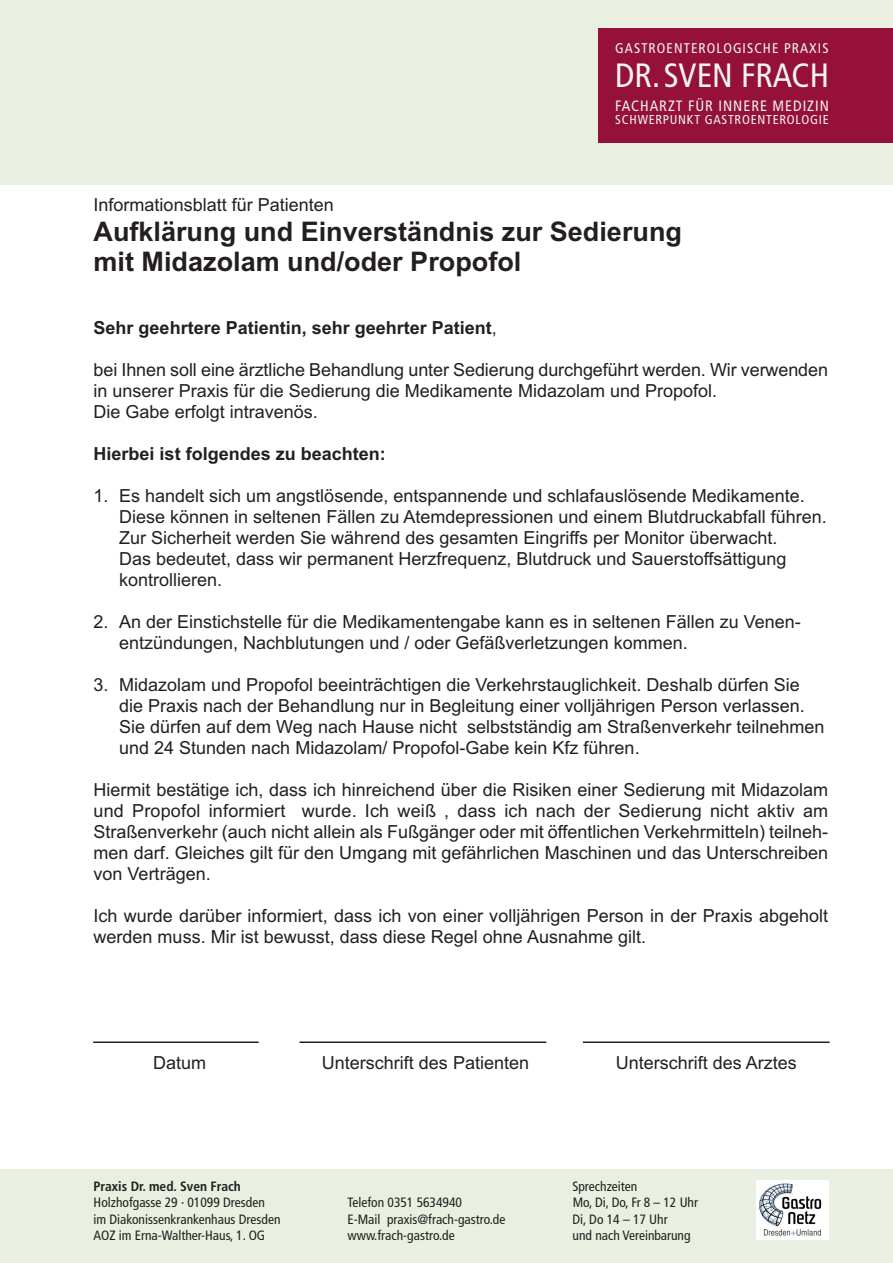
<style>
.page{position:relative;width:893px;height:1263px;background:#fff}
.page>*{position:absolute;margin:0;border:0;box-sizing:border-box;transform-origin:0 0}
.t1{font:condensed 33.75px "Frutiger";color:#f1f5eb}
.t2{font:700 27px/30px "Arial";color:#231f20}
.t3{font:18px/21px "Arial";color:#231f20}
.t4{font:700 18px "Arial";color:#231f20}
.t5{font:condensed 15px "Frutiger";letter-spacing:.065em;color:#f1f5eb}
.t6{font:condensed 14.1px "Frutiger";letter-spacing:.075em;color:#f1f5eb}
.t7{font:condensed 13.5px "Frutiger";color:#231f20}
.t8{font:700 condensed 13.5px "Frutiger";color:#231f20}
.t9{font:condensed 12.9px "Frutiger";letter-spacing:.06em;color:#f1f5eb}
.s1{font-weight:400}
</style>
<div class="page">
<div style="left:0;top:1170px;width:892px;height:93px;background:#e9efe1"></div>
<img style="left:756px;top:1182px;width:72px;height:58px">
<div style="left:0;top:0;width:892px;height:184px;background:#e9efe1"></div>
<div style="left:598px;top:29px;width:294px;height:114px;background:#95103b"></div>
<hr style="left:93px;top:1042px;width:166px;height:1px;background:#231f20">
<hr style="left:299px;top:1042px;width:247px;height:1px;background:#231f20">
<hr style="left:583px;top:1042px;width:246px;height:1px;background:#231f20">
<p class="t6" style="left:615px;top:42px;width:215px">GASTROENTEROLOGISCHE PRAXIS</p>
<h1 class="t1" style="left:615px;top:62px;width:215px">DR.SVEN FRACH</h1>
<p class="t5" style="left:615px;top:99px;width:215px">FACHARZT FÜR INNERE MEDIZIN</p>
<p class="t9" style="left:615px;top:115px;width:215px">SCHWERPUNKT GASTROENTEROLOGIE</p>
<p class="t3" style="left:94px;top:196px;width:242px">Informationsblatt für Patienten</p>
<h2 class="t2" style="left:94px;top:219px;width:590px">Aufklärung und Einverständnis zur Sedierung mit Midazolam und/oder Propofol</h2>
<p class="t4" style="left:94px;top:321px;width:405px">Sehr geehrtere Patientin, sehr geehrter Patient<span class="s1">,</span></p>
<p class="t3" style="left:94px;top:361px;width:736px">bei Ihnen soll eine ärztliche Behandlung unter Sedierung durchgeführt werden. Wir verwenden in unserer Praxis für die Sedierung die Medikamente Midazolam und Propofol.<br>Die Gabe erfolgt intravenös.</p>
<p class="t4" style="left:94px;top:447px;width:294px">Hierbei ist folgendes zu beachten:</p>
<p class="t3" style="left:119px;top:487px;width:709px;text-indent:-26px">1. Es handelt sich um angstlösende, entspannende und schlafauslösende Medikamente.<br>Diese können in seltenen Fällen zu Atemdepressionen und einem Blutdruckabfall führen.<br>Zur Sicherheit werden Sie während des gesamten Eingriffs per Monitor überwacht.<br>Das bedeutet, dass wir permanent Herzfrequenz, Blutdruck und Sauerstoffsättigung kontrollieren.</p>
<p class="t3" style="left:119px;top:613px;width:683px;text-indent:-26px">2. An der Einstichstelle für die Medikamentengabe kann es in seltenen Fällen zu Venen - entzündungen, Nachblutungen und / oder Gefäßverletzungen kommen.</p>
<p class="t3" style="left:119px;top:676px;width:706px;text-indent:-26px">3. Midazolam und Propofol beeinträchtigen die Verkehrstauglichkeit. Deshalb dürfen Sie die Praxis nach der Behandlung nur in Begleitung einer volljährigen Person verlassen.<br>Sie dürfen auf dem Weg nach Hause nicht selbstständig am Straßenverkehr teilnehmen und 24 Stunden nach Midazolam/ Propofol-Gabe kein Kfz führen.</p>
<p class="t3" style="left:94px;top:781px;width:736px;text-align:justify">Hiermit bestätige ich, dass ich hinreichend über die Risiken einer Sedierung mit Midazolam und Propofol informiert wurde. Ich weiß , dass ich nach der Sedierung nicht aktiv am Straßenverkehr (auch nicht allein als Fußgänger oder mit öffentlichen Verkehrmitteln) teilneh&shy;men darf. Gleiches gilt für den Umgang mit gefährlichen Maschinen und das Unterschreiben von Verträgen.</p>
<p class="t3" style="left:94px;top:907px;width:736px">Ich wurde darüber informiert, dass ich von einer volljährigen Person in der Praxis abgeholt werden muss. Mir ist bewusst, dass diese Regel ohne Ausnahme gilt.</p>
<p class="t3" style="left:153px;top:1054px;width:55px">Datum</p>
<p class="t3" style="left:322px;top:1054px;width:209px">Unterschrift des Patienten</p>
<p class="t3" style="left:615px;top:1054px;width:183px">Unterschrift des Arztes</p>
<p class="t8" style="left:94px;top:1181px;width:149px">Praxis Dr. med. Sven Frach</p>
<p class="t7" style="left:572px;top:1181px;width:66px">Sprechzeiten</p>
<p class="t7" style="left:94px;top:1197px;width:173px">Holzhofgasse 29 · 01099 Dresden</p>
<p class="t7" style="left:347px;top:1197px;width:116px">Telefon 0351 5634940</p>
<p class="t7" style="left:572px;top:1197px;width:127px">Mo, Di, Do, Fr 8 – 12 Uhr</p>
<p class="t7" style="left:94px;top:1214px;width:188px">im Diakonissenkrankenhaus Dresden</p>
<p class="t7" style="left:347px;top:1214px;width:159px">E-Mail praxis@frach-gastro.de</p>
<p class="t7" style="left:572px;top:1214px;width:97px">Di, Do 14 – 17 Uhr</p>
<p class="t7" style="left:94px;top:1230px;width:173px">AOZ im Erna-Walther-Haus, 1. OG</p>
<p class="t7" style="left:347px;top:1230px;width:109px">www.frach-gastro.de</p>
<p class="t7" style="left:572px;top:1230px;width:119px">und nach Vereinbarung</p>
</div>
